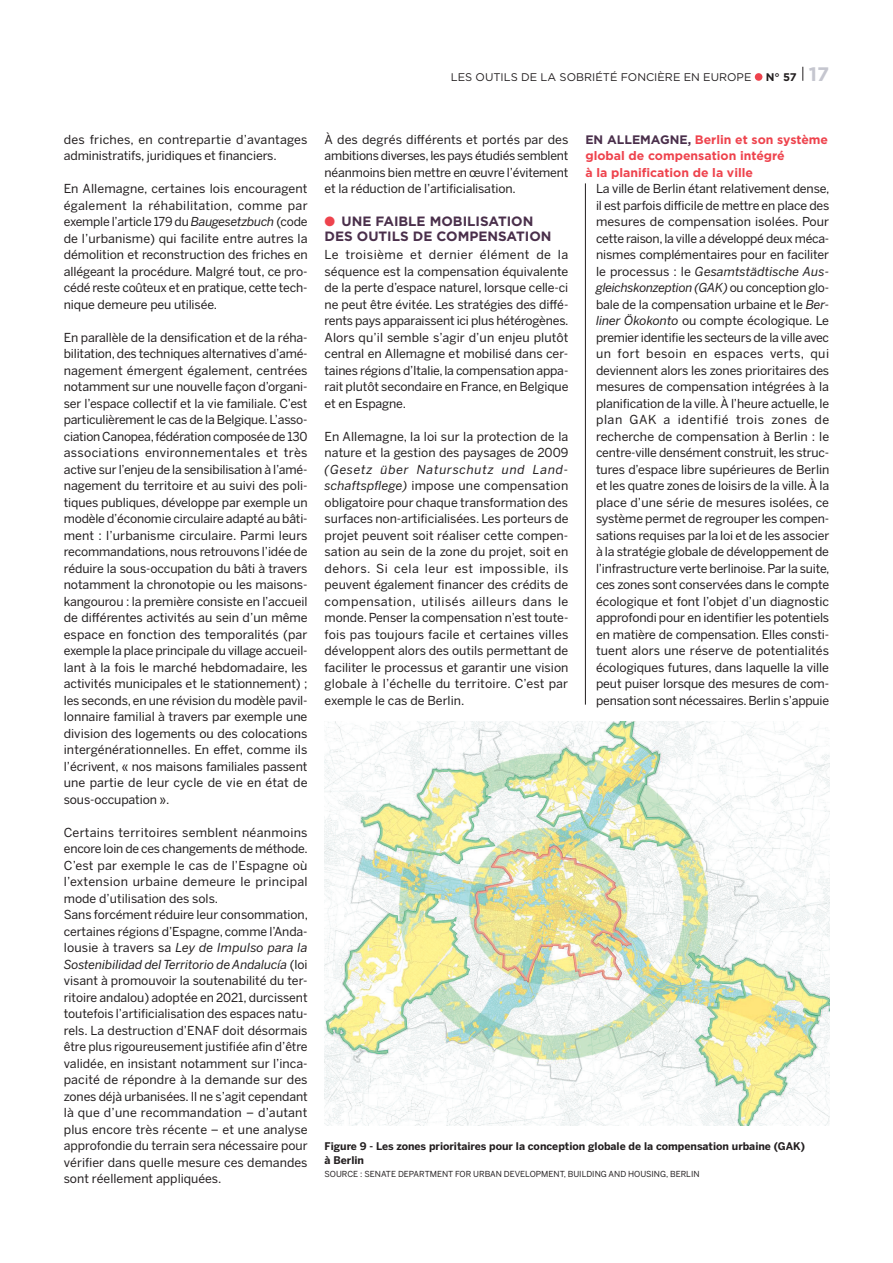
<style>
.page{position:relative;width:893px;height:1263px;background:#fff}
.page>*{position:absolute;margin:0;border:0;box-sizing:border-box;transform-origin:0 0}
.t1{font:700 13.5px/15px "Gotham";color:#4a2f4b}
.t2{font:12.3px/16.5px "Benton Sans";letter-spacing:-.005em;color:#231f20;text-align:justify}
.t3{font:700 12.3px/16.5px "Gotham";color:#ee434d}
.t4{font:11.1px "Gotham";color:#231f20}
.t5{font:700 11.1px "Gotham";color:#231f20}
.t6{font:700 10.5px/13.5px "Benton Sans";color:#231f20}
.t7{font:8.25px "Benton Sans";color:#231f20}
.s1{font-size:19.5px;color:#c5c6cf}
.s2{font-style:italic}
.s3{color:#ee434d}
.s4{color:#4a2f4b}
</style>
<div class="page">
<div style="left:755px;top:73px;width:7px;height:8px;background:#ee434d;border-radius:50%"></div>
<svg style="left:803px;top:67px;width:1px;height:14px"></svg>
<hr style="left:585px;top:183px;width:1px;height:522px;background:#231f20">
<img style="left:325px;top:721px;width:504px;height:405px">
<p class="t4" style="left:451px;top:70px;width:302px">LES OUTILS DE LA SOBRIÉTÉ FONCIÈRE EN EUROPE</p>
<p class="t5" style="left:766px;top:69px;width:65px">N° 57 <span class="s1">17</span></p>
<p class="t2" style="left:64px;top:131px;width:245px">des friches, en contrepartie d’avantages administratifs, juridiques et financiers.</p>
<p class="t2" style="left:64px;top:180px;width:245px">En Allemagne, certaines lois encouragent également la réhabilitation, comme par exemple l’article 179 du <span class="s2">Baugesetzbuch</span> (code de l’urbanisme) qui facilite entre autres la démolition et reconstruction des friches en allégeant la procédure. Malgré tout, ce pro&shy;cédé reste coûteux et en pratique, cette tech&shy;nique demeure peu utilisée.</p>
<p class="t2" style="left:64px;top:329px;width:245px">En parallèle de la densification et de la réha&shy;bilitation, des techniques alternatives d’amé&shy;nagement émergent également, centrées notamment sur une nouvelle façon d’organi&shy;ser l’espace collectif et la vie familiale. C’est particulièrement le cas de la Belgique. L’asso&shy;ciation Canopea, fédération composée de 130 associations environnementales et très active sur l’enjeu de la sensibilisation à l’amé&shy;nagement du territoire et au suivi des poli&shy;tiques publiques, développe par exemple un modèle d’économie circulaire adapté au bâti&shy;ment : l’urbanisme circulaire. Parmi leurs recommandations, nous retrouvons l’idée de réduire la sous-occupation du bâti à travers notamment la chronotopie ou les maisons&shy;kangourou : la première consiste en l’accueil de différentes activités au sein d’un même espace en fonction des temporalités (par exemple la place principale du village accueil&shy;lant à la fois le marché hebdomadaire, les activités municipales et le stationnement) ; les seconds, en une révision du modèle pavil&shy;lonnaire familial à travers par exemple une division des logements ou des colocations intergénérationnelles. En effet, comme ils l’écrivent, « nos maisons familiales passent une partie de leur cycle de vie en état de sous-occupation ».</p>
<p class="t2" style="left:64px;top:824px;width:246px;text-align:left">Certains territoires semblent néanmoins encore loin de ces changements de méthode.<br>C’est par exemple le cas de l’Espagne où l’extension urbaine demeure le principal mode d’utilisation des sols.<br>Sans forcément réduire leur consommation, certaines régions d’Espagne, comme l’Anda&shy;lousie à travers sa <span class="s2">Ley de Impulso para la Sostenibilidad del Territorio de Andalucía</span> (loi visant à promouvoir la soutenabilité du ter&shy;ritoire andalou) adoptée en 2021, durcissent toutefois l’artificialisation des espaces natu&shy;rels. La destruction d’ENAF doit désormais être plus rigoureusement justifiée afin d’être validée, en insistant notamment sur l’inca&shy;pacité de répondre à la demande sur des zones déjà urbanisées. Il ne s’agit cependant là que d’une recommandation – d’autant plus encore très récente – et une analyse approfondie du terrain sera nécessaire pour vérifier dans quelle mesure ces demandes sont réellement appliquées.</p>
<p class="t2" style="left:325px;top:131px;width:245px">À des degrés différents et portés par des ambitions diverses, les pays étudiés semblent néanmoins bien mettre en œuvre l’évitement et la réduction de l’artificialisation.</p>
<p class="t1" style="left:325px;top:214px;width:228px"><span class="s3">●</span> UNE FAIBLE MOBILISATION<br>DES OUTILS DE COMPENSATION</p>
<p class="t2" style="left:325px;top:246px;width:246px">Le troisième et dernier élément de la séquence est la compensation équivalente de la perte d’espace naturel, lorsque celle-ci ne peut être évitée. Les stratégies des diffé&shy;rents pays apparaissent ici plus hétérogènes.<br>Alors qu’il semble s’agir d’un enjeu plutôt central en Allemagne et mobilisé dans cer&shy;taines régions d’Italie, la compensation appa&shy;rait plutôt secondaire en France, en Belgique et en Espagne.</p>
<p class="t2" style="left:325px;top:428px;width:245px">En Allemagne, la loi sur la protection de la nature et la gestion des paysages de 2009</p>
<p class="t2" style="left:325px;top:461px;width:245px"><span class="s2">(Gesetz über Naturschutz und Land&shy;schaftspflege)</span> impose une compensation obligatoire pour chaque transformation des surfaces non-artificialisées. Les porteurs de projet peuvent soit réaliser cette compen&shy;sation au sein de la zone du projet, soit en dehors. Si cela leur est impossible, ils peuvent également financer des crédits de compensation, utilisés ailleurs dans le monde. Penser la compensation n’est toute&shy;fois pas toujours facile et certaines villes développent alors des outils permettant de faciliter le processus et garantir une vision globale à l’échelle du territoire. C’est par exemple le cas de Berlin.</p>
<p class="t3" style="left:585px;top:131px;width:244px"><span class="s4">EN ALLEMAGNE,</span> Berlin et son système global de compensation intégré<br>à la planification de la ville</p>
<p class="t2" style="left:596px;top:180px;width:235px">La ville de Berlin étant relativement dense, il est parfois difficile de mettre en place des mesures de compensation isolées. Pour cette raison, la ville a développé deux méca&shy;nismes complémentaires pour en faciliter le processus : le <span class="s2">Gesamtstädtische Aus&shy;gleichskonzeption (GAK)</span> ou conception glo&shy;bale de la compensation urbaine et le <span class="s2">Ber&shy;liner Ökokonto</span> ou compte écologique. Le premier identifie les secteurs de la ville avec un fort besoin en espaces verts, qui deviennent alors les zones prioritaires des mesures de compensation intégrées à la planification de la ville. À l’heure actuelle, le plan GAK a identifié trois zones de recherche de compensation à Berlin : le centre-ville densément construit, les struc&shy;tures d’espace libre supérieures de Berlin et les quatre zones de loisirs de la ville. À la place d’une série de mesures isolées, ce système permet de regrouper les compen&shy;sations requises par la loi et de les associer à la stratégie globale de développement de l’infrastructure verte berlinoise. Par la suite, ces zones sont conservées dans le compte écologique et font l’objet d’un diagnostic approfondi pour en identifier les potentiels en matière de compensation. Elles consti&shy;tuent alors une réserve de potentialités écologiques futures, dans laquelle la ville peut puiser lorsque des mesures de com&shy;pensation sont nécessaires. Berlin s’appuie</p>
<p class="t6" style="left:325px;top:1139px;width:482px">Figure 9 - Les zones prioritaires pour la conception globale de la compensation urbaine (GAK) à Berlin</p>
<p class="t7" style="left:325px;top:1169px;width:376px">SOURCE : SENATE DEPARTMENT FOR URBAN DEVELOPMENT, BUILDING AND HOUSING, BERLIN</p>
</div>
